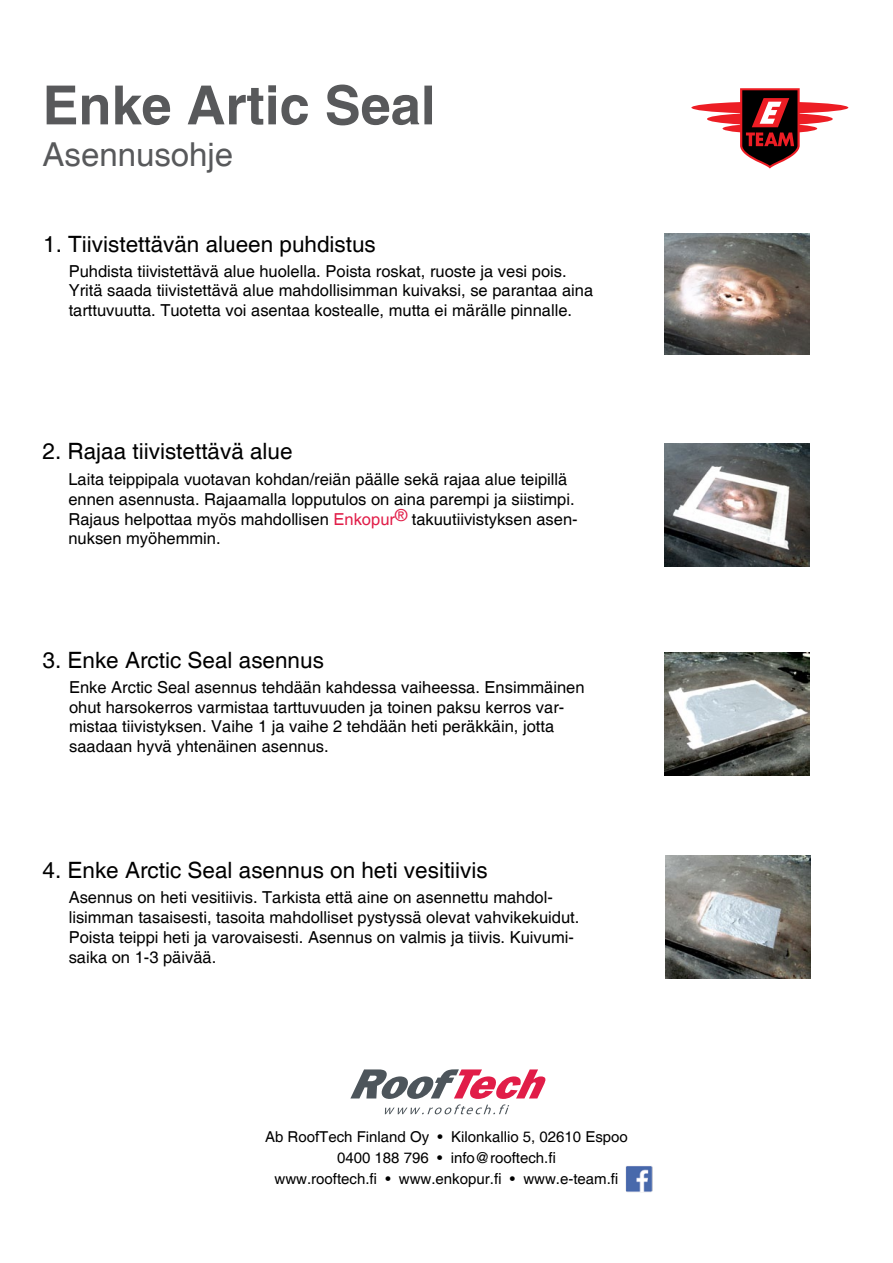
<style>
.page{position:relative;width:893px;height:1263px;background:#fff}
.page>*{position:absolute;margin:0;border:0;box-sizing:border-box;transform-origin:0 0}
.t1{font:700 54px "Helvetica";color:#58595b}
.t2{font:33px "Helvetica";color:#58595b}
.t3{font:22.5px "Helvetica";color:#000}
.t4{font:16.5px/19.8px "Helvetica";color:#000}
.t5{font:15px "Helvetica";color:#000}
.s1{color:#e11d48}
</style>
<div class="page">
<img style="left:625px;top:1166px;width:28px;height:27px">
<svg style="left:691px;top:88px;width:157px;height:81px"></svg>
<svg style="left:350px;top:1069px;width:196px;height:45px"></svg>
<img style="left:664px;top:234px;width:145px;height:120px">
<img style="left:664px;top:444px;width:146px;height:122px">
<img style="left:664px;top:653px;width:146px;height:122px">
<img style="left:665px;top:856px;width:146px;height:122px">
<p class="t1" style="left:43px;top:72px;width:395px">Enke Artic Seal</p>
<p class="t2" style="left:43px;top:135px;width:192px">Asennusohje</p>
<p class="t3" style="left:43px;top:231px;width:334px">1. Tiivistettävän alueen puhdistus</p>
<p class="t4" style="left:69px;top:261px;width:526px">Puhdista tiivistettävä alue huolella. Poista roskat, ruoste ja vesi pois.<br>Yritä saada tiivistettävä alue mahdollisimman kuivaksi, se parantaa aina tarttuvuutta. Tuotetta voi asentaa kostealle, mutta ei märälle pinnalle.</p>
<p class="t3" style="left:43px;top:438px;width:252px">2. Rajaa tiivistettävä alue</p>
<p class="t4" style="left:68px;top:470px;width:511px">Laita teippipala vuotavan kohdan/reiän päälle sekä rajaa alue teipillä ennen asennusta. Rajaamalla lopputulos on aina parempi ja siistimpi.<br>Rajaus helpottaa myös mahdollisen <span class="s1">Enkopur</span><sup>®</sup> takuutiivistyksen asen&shy;nuksen myöhemmin.</p>
<p class="t3" style="left:43px;top:647px;width:283px">3. Enke Arctic Seal asennus</p>
<p class="t4" style="left:69px;top:678px;width:517px">Enke Arctic Seal asennus tehdään kahdessa vaiheessa. Ensimmäinen ohut harsokerros varmistaa tarttuvuuden ja toinen paksu kerros var&shy;mistaa tiivistyksen. Vaihe 1 ja vaihe 2 tehdään heti peräkkäin, jotta saadaan hyvä yhtenäinen asennus.</p>
<p class="t3" style="left:43px;top:856px;width:447px">4. Enke Arctic Seal asennus on heti vesitiivis</p>
<p class="t4" style="left:69px;top:888px;width:512px">Asennus on heti vesitiivis. Tarkista että aine on asennettu mahdol&shy;lisimman tasaisesti, tasoita mahdolliset pystyssä olevat vahvikekuidut.<br>Poista teippi heti ja varovaisesti. Asennus on valmis ja tiivis. Kuivumi&shy;saika on 1-3 päivää.</p>
<p class="t5" style="left:265px;top:1128px;width:364px">Ab RoofTech Finland Oy • Kilonkallio 5, 02610 Espoo</p>
<p class="t5" style="left:337px;top:1149px;width:220px">0400 188 796 • info@rooftech.fi</p>
<p class="t5" style="left:274px;top:1170px;width:345px">www.rooftech.fi • www.enkopur.fi • www.e-team.fi</p>
</div>
